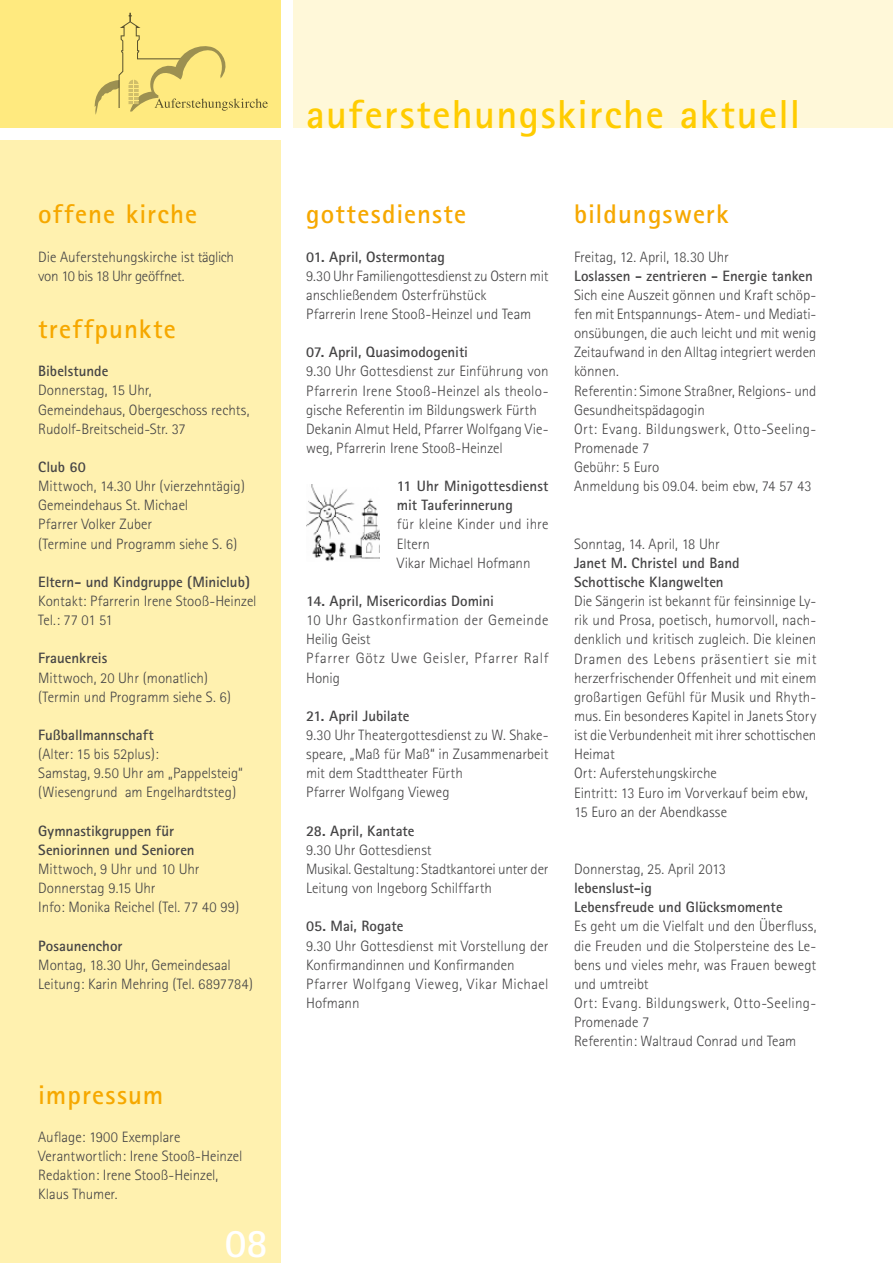
<style>
.page{position:relative;width:893px;height:1263px;background:#fff}
.page>*{position:absolute;margin:0;border:0;box-sizing:border-box;transform-origin:0 0}
.t1{font:700 40.5px "Rotis Sans Serif";letter-spacing:.035em;color:#fc0}
.t2{font:700 40.5px "Rotis Sans Serif";color:#fff}
.t3{font:700 27px "Rotis Sans Serif";letter-spacing:.04em;color:#f6a800}
.t4{font:300 15px/19.2px "Rotis Sans Serif";color:#454445}
.t5{font:700 15px/19.2px "Rotis Sans Serif";color:#454445}
.t6{font:300 15px/19.2px "Rotis Sans Serif";letter-spacing:.035em;color:#454445}
</style>
<div class="page">
<div style="left:293px;top:0;width:600px;height:128px;background:#fff8d9"></div>
<div style="left:0;top:0;width:281px;height:128px;background:#ffea7f"></div>
<div style="left:0;top:140px;width:281px;height:1123px;background:#fff1af"></div>
<svg style="left:94px;top:13px;width:174px;height:102px"></svg>
<img style="left:306px;top:485px;width:74px;height:76px">
<h2 class="t3" style="left:38px;top:197px;width:160px">offene kirche</h2>
<p class="t4" style="left:38px;top:247px;width:197px">Die Auferstehungskirche ist täglich von 10 bis 18 Uhr geöffnet.</p>
<h2 class="t3" style="left:38px;top:312px;width:139px">treffpunkte</h2>
<p class="t5" style="left:38px;top:361px;width:72px">Bibelstunde</p>
<p class="t4" style="left:38px;top:381px;width:213px">Donnerstag, 15 Uhr,<br>Gemeindehaus, Obergeschoss rechts,<br>Rudolf-Breitscheid-Str. 37</p>
<p class="t5" style="left:38px;top:457px;width:49px">Club 60</p>
<p class="t4" style="left:38px;top:476px;width:208px">Mittwoch, 14.30 Uhr (vierzehntägig)<br>Gemeindehaus St. Michael<br>Pfarrer Volker Zuber<br>(Termine und Programm siehe S. 6)</p>
<p class="t5" style="left:38px;top:572px;width:213px">Eltern- und Kindgruppe (Miniclub)</p>
<p class="t4" style="left:38px;top:591px;width:220px">Kontakt: Pfarrerin Irene Stooß-Heinzel<br>Tel.: 77 01 51</p>
<p class="t5" style="left:38px;top:648px;width:71px">Frauenkreis</p>
<p class="t4" style="left:38px;top:668px;width:194px">Mittwoch, 20 Uhr (monatlich) (Termin und Programm siehe S. 6)</p>
<p class="t5" style="left:38px;top:725px;width:117px">Fußballmannschaft</p>
<p class="t4" style="left:38px;top:744px;width:206px">(Alter: 15 bis 52plus):<br>Samstag, 9.50 Uhr am „Pappelsteig“ (Wiesengrund am Engelhardtsteg)</p>
<p class="t5" style="left:38px;top:821px;width:158px">Gymnastikgruppen für<br>Seniorinnen und Senioren</p>
<p class="t4" style="left:38px;top:859px;width:203px">Mittwoch, 9 Uhr und 10 Uhr<br>Donnerstag 9.15 Uhr<br>Info: Monika Reichel (Tel. 77 40 99)</p>
<p class="t5" style="left:38px;top:935px;width:86px">Posaunenchor</p>
<p class="t4" style="left:38px;top:955px;width:216px">Montag, 18.30 Uhr, Gemeindesaal<br>Leitung: Karin Mehring (Tel. 6897784)</p>
<h2 class="t3" style="left:38px;top:1077px;width:127px">impressum</h2>
<p class="t4" style="left:38px;top:1127px;width:206px">Auflage: 1900 Exemplare<br>Verantwortlich: Irene Stooß-Heinzel<br>Redaktion: Irene Stooß-Heinzel,<br>Klaus Thumer.</p>
<h1 class="t2" style="left:225px;top:1217px;width:45px">08</h1>
<h1 class="t1" style="left:306px;top:88px;width:496px">auferstehungskirche aktuell</h1>
<h2 class="t3" style="left:306px;top:197px;width:162px">gottesdienste</h2>
<p class="t5" style="left:306px;top:247px;width:140px">01. April, Ostermontag</p>
<p class="t4" style="left:306px;top:266px;width:244px">9.30 Uhr Familiengottesdienst zu Ostern mit anschließendem Osterfrühstück<br>Pfarrerin Irene Stooß-Heinzel und Team</p>
<p class="t5" style="left:306px;top:342px;width:163px">07. April, Quasimodogeniti</p>
<p class="t4" style="left:306px;top:362px;width:244px">9.30 Uhr Gottesdienst zur Einführung von Pfarrerin Irene Stooß-Heinzel als theolo&shy;gische Referentin im Bildungswerk Fürth Dekanin Almut Held, Pfarrer Wolfgang Vie&shy;weg, Pfarrerin Irene Stooß-Heinzel</p>
<p class="t5" style="left:397px;top:476px;width:153px">11 Uhr Minigottesdienst mit Tauferinnerung</p>
<p class="t4" style="left:397px;top:515px;width:153px">für kleine Kinder und ihre<br>Eltern<br>Vikar Michael Hofmann</p>
<p class="t5" style="left:306px;top:591px;width:189px">14. April, Misericordias Domini</p>
<p class="t6" style="left:306px;top:610px;width:244px">10 Uhr Gastkonfirmation der Gemeinde<br>Heilig Geist<br>Pfarrer Götz Uwe Geisler, Pfarrer Ralf<br>Honig</p>
<p class="t5" style="left:306px;top:706px;width:105px">21. April Jubilate</p>
<p class="t4" style="left:306px;top:725px;width:244px">9.30 Uhr Theatergottesdienst zu W. Shake&shy;speare, „Maß für Maß“ in Zusammenarbeit mit dem Stadttheater Fürth<br>Pfarrer Wolfgang Vieweg</p>
<p class="t5" style="left:306px;top:821px;width:110px">28. April, Kantate</p>
<p class="t4" style="left:306px;top:840px;width:244px">9.30 Uhr Gottesdienst<br>Musikal. Gestaltung: Stadtkantorei unter der<br>Leitung von Ingeborg Schilffarth</p>
<p class="t5" style="left:306px;top:916px;width:99px">05. Mai, Rogate</p>
<p class="t4" style="left:306px;top:936px;width:244px">9.30 Uhr Gottesdienst mit Vorstellung der<br>Konfirmandinnen und Konfirmanden<br>Pfarrer Wolfgang Vieweg, Vikar Michael<br>Hofmann</p>
<h2 class="t3" style="left:574px;top:197px;width:156px">bildungswerk</h2>
<p class="t4" style="left:574px;top:247px;width:156px">Freitag, 12. April, 18.30 Uhr</p>
<p class="t5" style="left:574px;top:266px;width:240px">Loslassen - zentrieren - Energie tanken</p>
<p class="t4" style="left:574px;top:285px;width:244px">Sich eine Auszeit gönnen und Kraft schöp&shy;fen mit Entspannungs- Atem- und Mediati&shy;onsübungen, die auch leicht und mit wenig<br>Zeitaufwand in den Alltag integriert werden können.<br>Referentin: Simone Straßner, Relgions- und<br>Gesundheitspädagogin<br>Ort: Evang. Bildungswerk, Otto-Seeling-<br>Promenade 7<br>Gebühr: 5 Euro<br>Anmeldung bis 09.04. beim ebw, 74 57 43</p>
<p class="t4" style="left:574px;top:534px;width:147px">Sonntag, 14. April, 18 Uhr</p>
<p class="t5" style="left:574px;top:553px;width:167px">Janet M. Christel und Band<br>Schottische Klangwelten</p>
<p class="t4" style="left:574px;top:591px;width:244px">Die Sängerin ist bekannt für feinsinnige Ly&shy;rik und Prosa, poetisch, humorvoll, nach&shy;denklich und kritisch zugleich. Die kleinen Dramen des Lebens präsentiert sie mit herzerfrischender Offenheit und mit einem großartigen Gefühl für Musik und Rhyth&shy;mus. Ein besonderes Kapitel in Janets Story ist die Verbundenheit mit ihrer schottischen Heimat<br>Ort: Auferstehungskirche<br>Eintritt: 13 Euro im Vorverkauf beim ebw, 15 Euro an der Abendkasse</p>
<p class="t4" style="left:574px;top:859px;width:153px">Donnerstag, 25. April 2013</p>
<p class="t5" style="left:574px;top:878px;width:210px">lebenslust-ig<br>Lebensfreude und Glücksmomente</p>
<p class="t4" style="left:574px;top:917px;width:244px">Es geht um die Vielfalt und den Überfluss, die Freuden und die Stolpersteine des Le&shy;bens und vieles mehr, was Frauen bewegt und umtreibt<br>Ort: Evang. Bildungswerk, Otto-Seeling-<br>Promenade 7<br>Referentin: Waltraud Conrad und Team</p>
</div>
